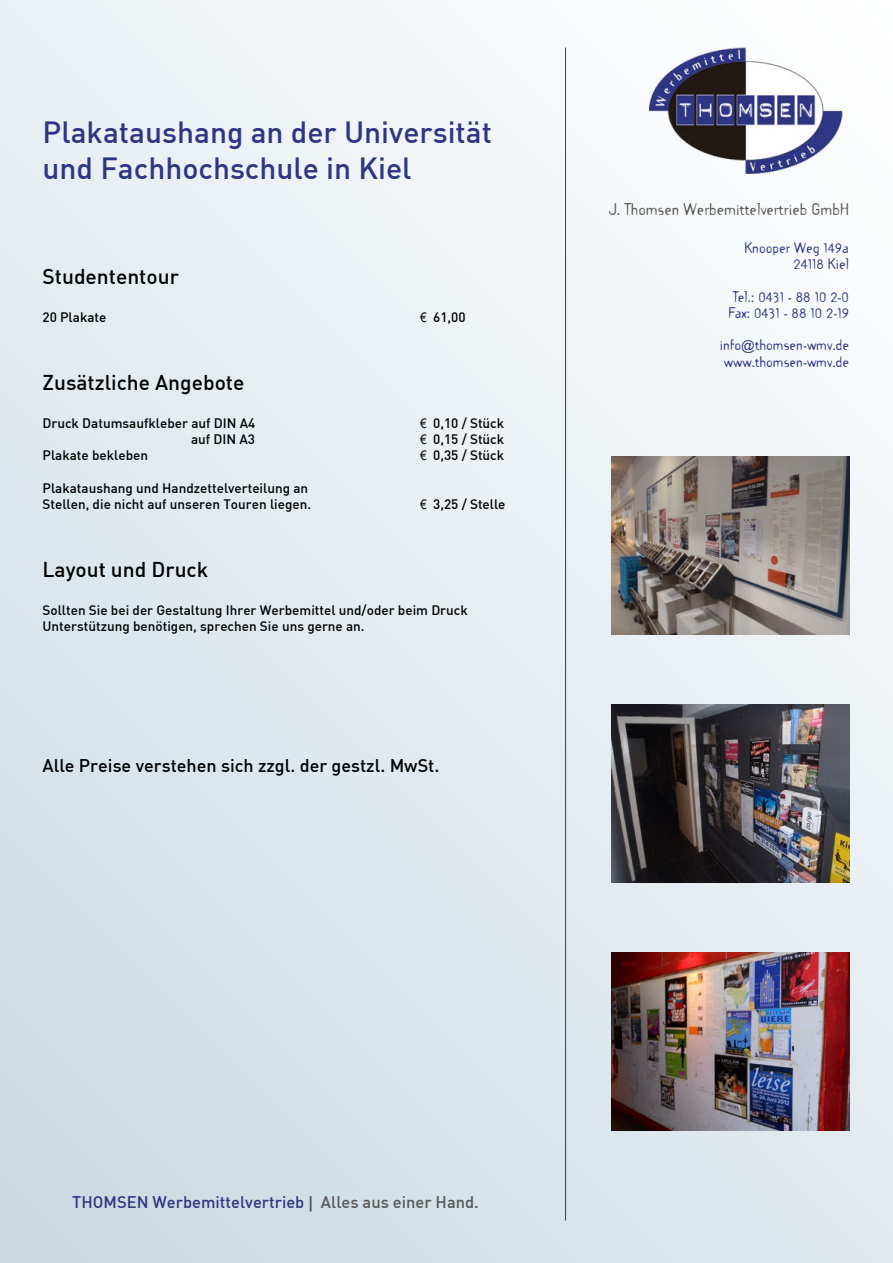
<style>
.page{position:relative;width:893px;height:1263px;background:#fff}
.page>*{position:absolute;margin:0;border:0;box-sizing:border-box;transform-origin:0 0}
.t1{font:500 30px/36px "DIN";color:#2e3684}
.t2{font:500 21px "DIN";color:#000}
.t3{font:500 18px "DIN";color:#000}
.t4{font:500 16.5px "DIN";color:#2e3684}
.t5{font:15px "Template Gothic OT";color:#575756}
.t6{font:500 13.5px/16.2px "DIN";color:#000}
.t7{font:13.5px/16.2px "Template Gothic OT";color:#2e3684;text-align:right}
.s1{font-family:"Arial Narrow";font-weight:400}
.s2{font-family:"Arial"}
.s3{font-family:"Arial";font-weight:700;color:#575756}
.s4{color:#575756}
</style>
<div class="page">
<div style="left:0;top:0;width:893px;height:1263px;background:linear-gradient(to bottom,#f4f7f9,#d3dfe6)"></div>
<img style="left:649px;top:48px;width:200px;height:135px">
<hr style="left:565px;top:48px;width:1px;height:1172px;background:#3c3c3b">
<img style="left:612px;top:952px;width:237px;height:178px">
<img style="left:612px;top:704px;width:237px;height:178px">
<img style="left:612px;top:456px;width:237px;height:178px">
<h1 class="t1" style="left:43px;top:114px;width:451px">Plakataushang an der Universität und Fachhochschule in Kiel</h1>
<h2 class="t2" style="left:43px;top:263px;width:138px">Studententour</h2>
<p class="t6" style="left:43px;top:308px;width:65px">20 Plakate</p>
<p class="t6" style="left:421px;top:308px;width:47px"><span class="s1">€</span> 61,00</p>
<h2 class="t2" style="left:43px;top:369px;width:203px">Zusätzliche Angebote</h2>
<p class="t6" style="left:43px;top:414px;width:214px">Druck Datumsaufkleber auf DIN A4</p>
<p class="t6" style="left:421px;top:414px;width:85px"><span class="s1">€</span> 0,10 / Stück</p>
<p class="t6" style="left:191px;top:431px;width:66px">auf DIN A3</p>
<p class="t6" style="left:421px;top:431px;width:85px"><span class="s1">€</span> 0,15 / Stück</p>
<p class="t6" style="left:43px;top:447px;width:107px">Plakate bekleben</p>
<p class="t6" style="left:421px;top:447px;width:85px"><span class="s1">€</span> 0,35 / Stück</p>
<p class="t6" style="left:43px;top:479px;width:270px">Plakataushang und Handzettelverteilung an<br>Stellen, die nicht auf unseren Touren liegen.</p>
<p class="t6" style="left:421px;top:495px;width:87px"><span class="s1">€</span> 3,25 / Stelle</p>
<h2 class="t2" style="left:43px;top:556px;width:167px">Layout und Druck</h2>
<p class="t6" style="left:43px;top:602px;width:427px">Sollten Sie bei der Gestaltung Ihrer Werbemittel und/oder beim Druck<br>Unterstützung benötigen, sprechen Sie uns gerne an.</p>
<h3 class="t3" style="left:43px;top:754px;width:398px">Alle Preise verstehen sich zzgl. der gestzl. MwSt.</h3>
<p class="t5" style="left:609px;top:199px;width:241px">J. Thomsen Werbemittelvertrieb GmbH</p>
<p class="t7" style="left:744px;top:239px;width:106px">Knooper Weg 149a<br>24118 Kiel</p>
<p class="t7" style="left:729px;top:288px;width:122px;text-align:center">Tel.: 0431 - 88 10 2-0<br>Fax: 0431 - 88 10 2-19</p>
<p class="t7" style="left:720px;top:336px;width:131px;text-align:left">info<span class="s2">@</span>thomsen-wmv.de www.thomsen-wmv.de</p>
<p class="t4" style="left:72px;top:1191px;width:408px">THOMSEN Werbemittelvertrieb <span class="s3">|</span> <span class="s4">Alles aus einer Hand.</span></p>
</div>
